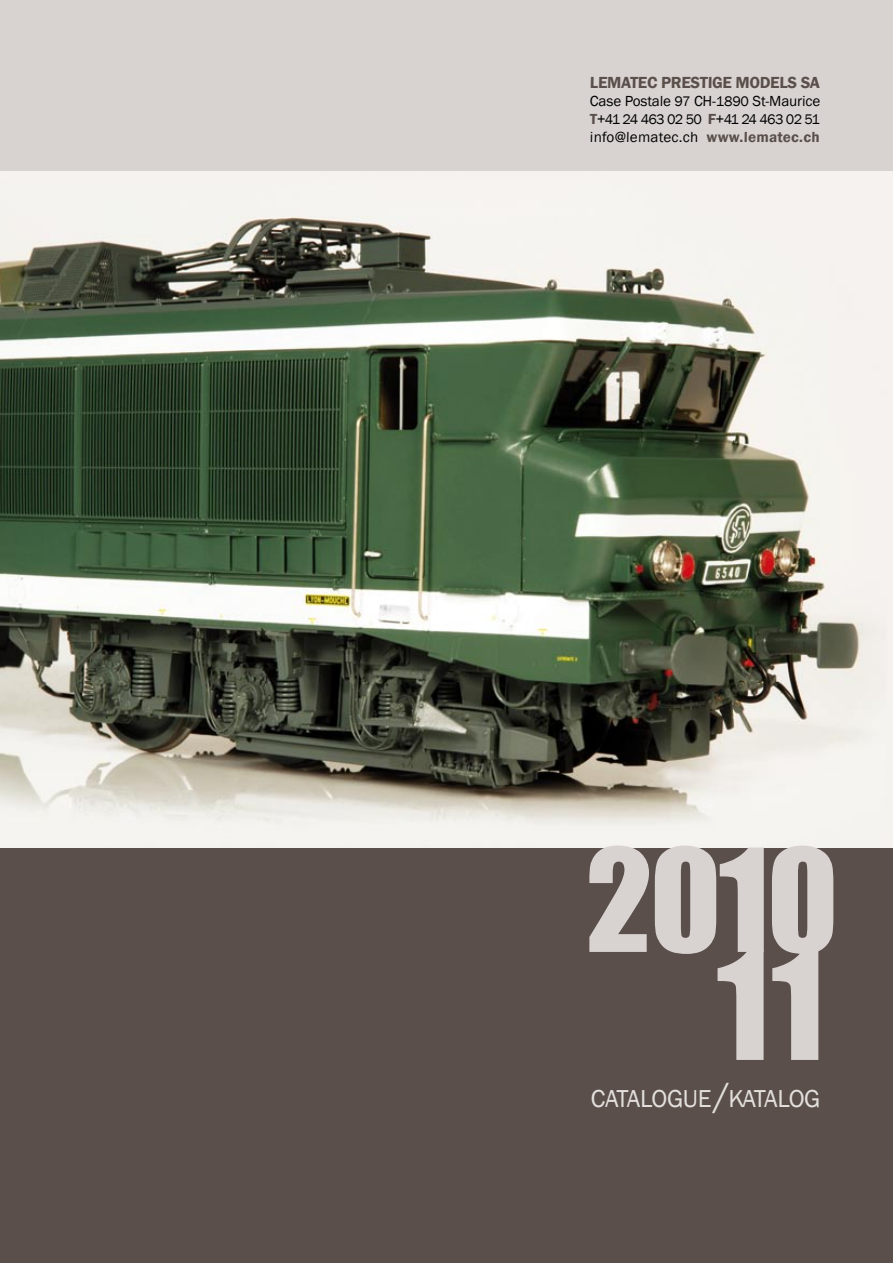
<style>
.page{position:relative;width:893px;height:1263px;background:#fff}
.page>*{position:absolute;margin:0;border:0;box-sizing:border-box;transform-origin:0 0}
.t1{font:138px "Impact";color:#d8d3d1}
.t2{font:132px "Impact";color:#d8d3d1}
.t3{font:25.2px "Franklin Gothic";letter-spacing:-.025em;color:#e2dfdd}
.t4{font:600 16.5px "Franklin Gothic";color:#5a4f4a}
.t5{font:15px "Franklin Gothic";color:#000}
.t6{font:14.25px "Franklin Gothic";color:#000}
.s1{font-size:14.25px}
.s2{font-weight:600;font-size:15px;color:#5a4f4a}
.s3{font-size:15px}
.s4{font-weight:600;color:#5a4f4a}
.s5{font-size:36px}
</style>
<div class="page">
<img style="left:0;top:170px;width:893px;height:678px">
<div style="left:0;top:0;width:893px;height:170px;background:#d8d3d1"></div>
<div style="left:0;top:848px;width:893px;height:415px;background:#5a4f4a"></div>
<p class="t4" style="left:590px;top:73px;width:12px">LEMA</p>
<p class="t4" style="left:630px;top:73px;width:117px">TEC PRESTIGE MODELS</p>
<p class="t4" style="left:801px;top:73px;width:11px">SA</p>
<p class="t5" style="left:590px;top:92px;width:232px">Case Postale <span class="s1">97</span> CH-<span class="s1">1890</span> St-Maurice</p>
<p class="t6" style="left:590px;top:111px;width:232px"><span class="s2">T</span><span class="s3">+</span>41 24 463 02 50 <span class="s2">F</span><span class="s3">+</span>41 24 463 02 51</p>
<p class="t5" style="left:590px;top:128px;width:232px">info@lematec.ch <span class="s4">WWW.LEMATEC.CH</span></p>
<h2 class="t2" style="left:586px;top:798px;width:254px">2010</h2>
<h1 class="t1" style="left:717px;top:899px;width:109px">1 1</h1>
<h3 class="t3" style="left:591px;top:1083px;width:231px">CATALOGUE <span class="s5">/</span>KATALOG</h3>
</div>
